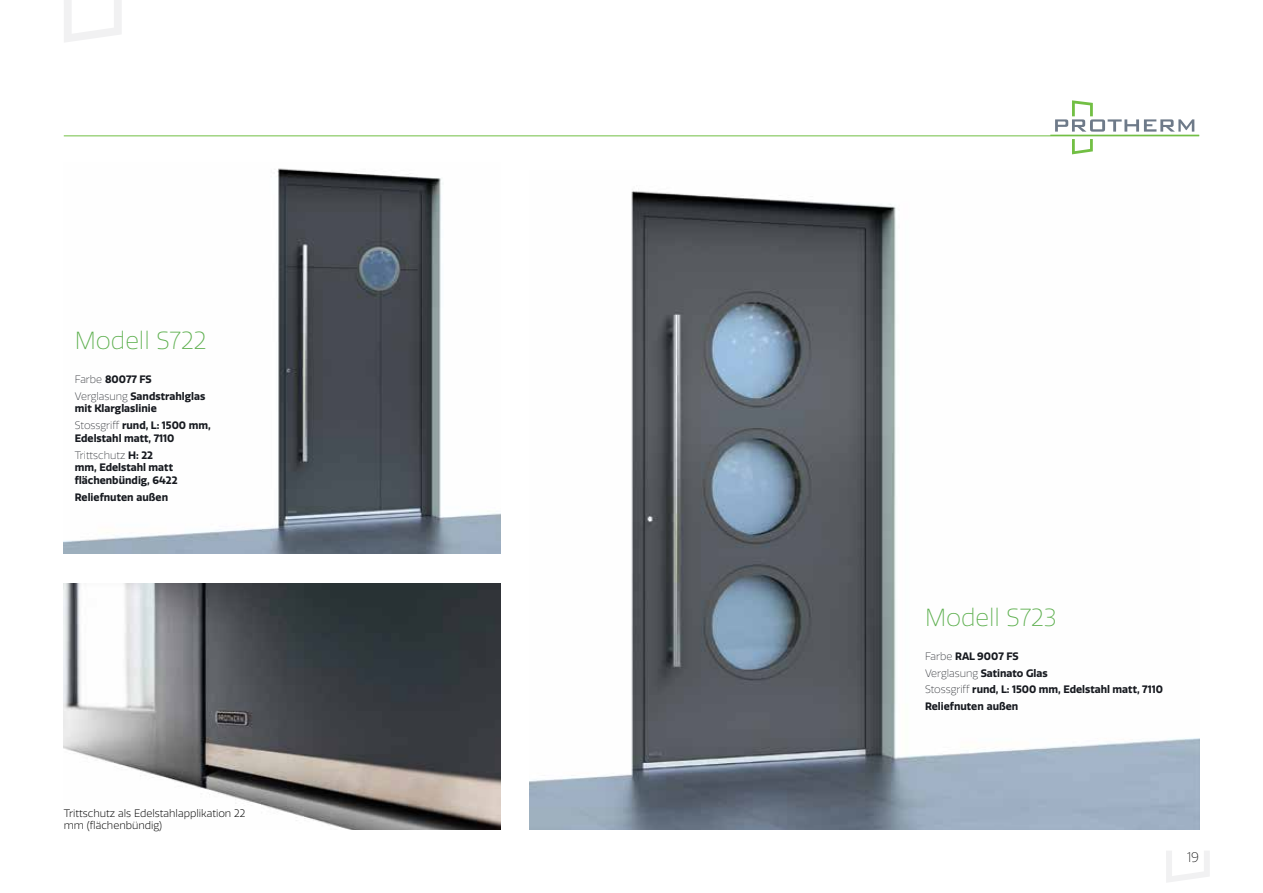
<style>
.page{position:relative;width:1263px;height:893px;background:#fff}
.page>*{position:absolute;margin:0;border:0;box-sizing:border-box;transform-origin:0 0}
.t1{font:200 24px "Quatro";color:#5bae4c}
.t2{font:200 13.5px "Quatro";color:#000}
.t3{font:700 10.5px/16.8px "Quatro";color:#171a20}
.t4{font:300 10.5px/12.6px "Quatro";color:#000}
.s1{font-weight:200}
</style>
<div class="page">
<hr style="left:64px;top:136px;width:1135px;height:1px;background:#72bf44">
<svg style="left:1166px;top:851px;width:44px;height:31px"></svg>
<svg style="left:64px;top:0;width:58px;height:42px"></svg>
<img style="left:64px;top:168px;width:436px;height:386px">
<img style="left:64px;top:583px;width:436px;height:246px">
<img style="left:530px;top:191px;width:669px;height:638px">
<svg style="left:1050px;top:100px;width:149px;height:54px"></svg>
<h1 class="t1" style="left:75px;top:327px;width:133px">Modell S722</h1>
<p class="t3" style="left:75px;top:371px;width:132px"><span class="s1">Farbe</span> 80077 FS<br><span class="s1">Verglasung</span> Sandstrahlglas</p>
<p class="t3" style="left:75px;top:400px;width:137px">mit Klarglaslinie<br><span class="s1">Stossgriff</span> rund, L: 1500 mm,</p>
<p class="t3" style="left:75px;top:430px;width:101px">Edelstahl matt, 7110<br><span class="s1">Trittschutz</span> H: 22</p>
<p class="t3" style="left:75px;top:461px;width:104px;line-height:12.6px">mm, Edelstahl matt flächenbündig, 6422</p>
<p class="t3" style="left:75px;top:489px;width:95px">Reliefnuten außen</p>
<p class="t4" style="left:64px;top:807px;width:183px">Trittschutz als Edelstahlapplikation 22 mm (flächenbündig)</p>
<h1 class="t1" style="left:925px;top:604px;width:133px">Modell S723</h1>
<p class="t3" style="left:925px;top:648px;width:239px"><span class="s1">Farbe</span> RAL 9007 FS<br><span class="s1">Verglasung</span> Satinato Glas<br><span class="s1">Stossgriff</span> rund, L: 1500 mm, Edelstahl matt, 7110<br>Reliefnuten außen</p>
<p class="t2" style="left:1187px;top:849px;width:14px">19</p>
</div>
